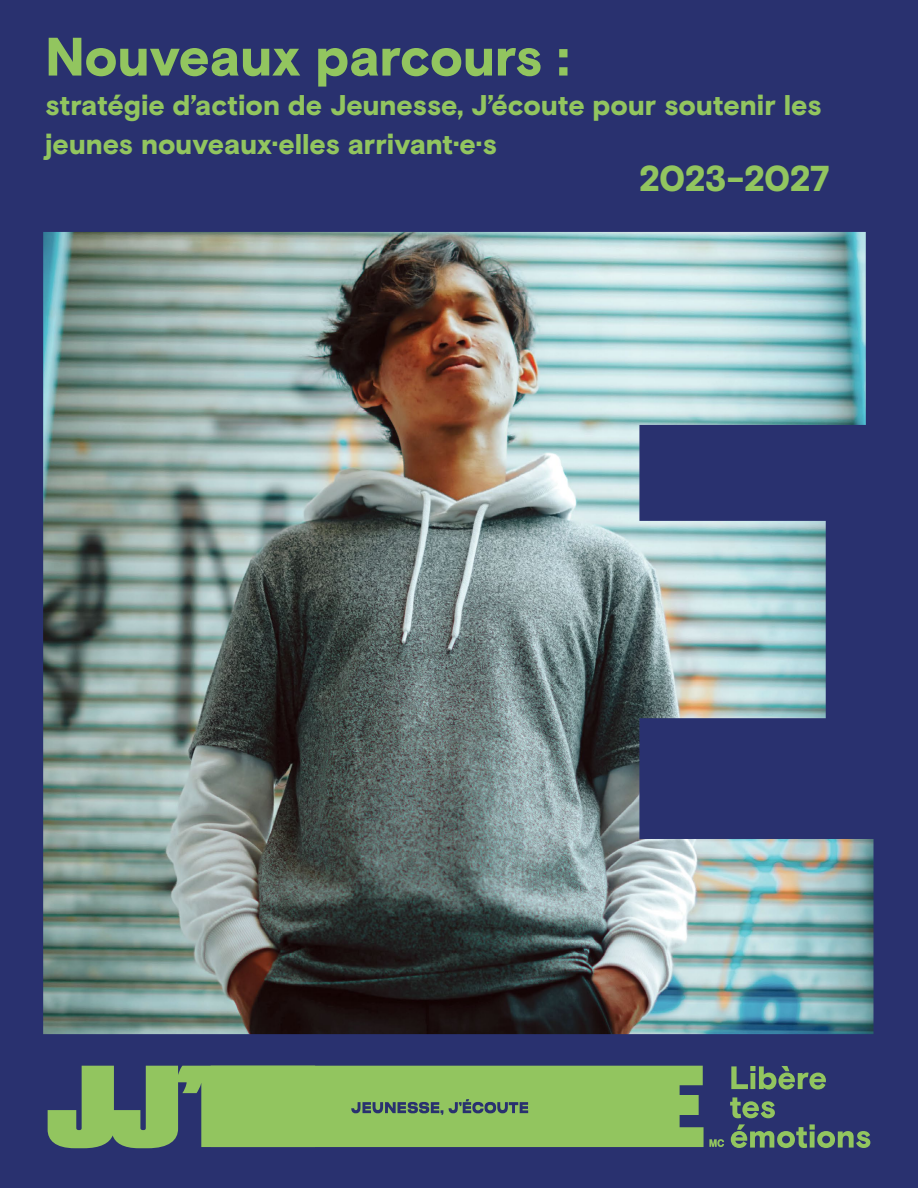
<style>
.page{position:relative;width:918px;height:1188px;background:#fff}
.page>*{position:absolute;margin:0;border:0;box-sizing:border-box;transform-origin:0 0}
.t1{font:900 54px "Basis Grotesque Pro";letter-spacing:-.005em;color:#92c55f}
.t2{font:900 36px "Basis Grotesque Pro";letter-spacing:-.03em;color:#92c55f}
.t3{font:900 28.5px/39px "Basis Grotesque Pro";letter-spacing:-.005em;color:#92c55f}
</style>
<div class="page">
<img style="left:0;top:0;width:918px;height:1188px">
<svg style="left:731px;top:1066px;width:95px;height:24px;background:#577367"></svg>
<svg style="left:730px;top:1097px;width:45px;height:21px"></svg>
<svg style="left:731px;top:1124px;width:139px;height:24px;background:#567067"></svg>
<svg style="left:48px;top:1057px;width:676px;height:91px;background:#79a262"></svg>
<p class="t1" style="left:45px;top:25px;width:526px">Nouveaux parcours :</p>
<p class="t3" style="left:45px;top:87px;width:778px">stratégie d’action de Jeunesse, J’écoute pour soutenir les jeunes nouveaux·elles arrivant·e·s</p>
<p class="t2" style="left:639px;top:157px;width:192px">2023-2027</p>
</div>
